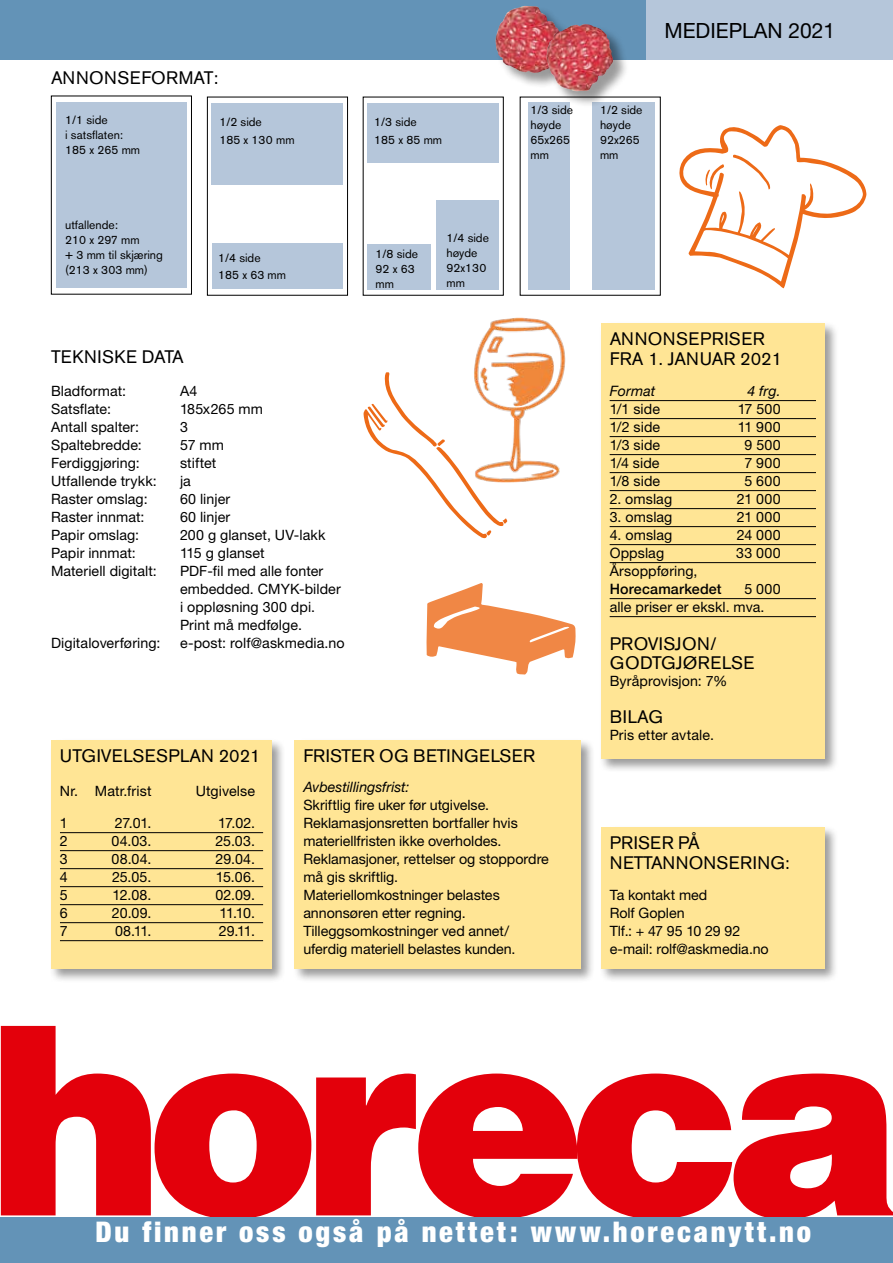
<style>
.page{position:relative;width:893px;height:1263px;background:#fff}
.page>*{position:absolute;margin:0;border:0;box-sizing:border-box;transform-origin:0 0}
.t1{font:900 condensed 28.5px "Helvetica Neue";letter-spacing:.1em;color:#fff}
.t2{font:21px "Helvetica Neue";color:#000}
.t3{font:18px/19.5px "Akzidenz Grotesk BE";letter-spacing:.02em;color:#000}
.t4{font:18px "Akzidenz Grotesk BE";color:#000}
.t5{font:14.25px/18px "Helvetica Neue";letter-spacing:.005em;color:#000}
.t6{font:italic 14.25px "Helvetica Neue";color:#000}
.t7{font:500 14.25px "Helvetica Neue";letter-spacing:.01em;color:#000}
.t8{font:12px/15px "Akzidenz Grotesk BE";color:#000}
</style>
<div class="page">
<div style="left:0;top:0;width:893px;height:60px;background:#6393b7"></div>
<svg style="left:363px;top:372px;width:145px;height:166px"></svg>
<svg style="left:679px;top:125px;width:187px;height:163px"></svg>
<svg style="left:1px;top:1026px;width:892px;height:191px"></svg>
<div style="left:646px;top:0;width:247px;height:60px;background:#b5c6da"></div>
<div style="left:49px;top:738px;width:237px;height:245px;background:#000;opacity:.4"></div>
<div style="left:51px;top:740px;width:221px;height:228px;background:#ffe595"></div>
<hr style="left:60px;top:832px;width:203px;height:1px;background:#000">
<hr style="left:60px;top:850px;width:203px;height:1px;background:#000">
<hr style="left:60px;top:868px;width:203px;height:1px;background:#000">
<hr style="left:60px;top:886px;width:203px;height:1px;background:#000">
<hr style="left:60px;top:904px;width:203px;height:1px;background:#000">
<hr style="left:60px;top:922px;width:203px;height:1px;background:#000">
<hr style="left:60px;top:940px;width:203px;height:1px;background:#000">
<div style="left:520px;top:97px;width:141px;height:199px;border:1px solid #000"></div>
<div style="left:363px;top:97px;width:141px;height:199px;border:1px solid #000"></div>
<div style="left:51px;top:96px;width:141px;height:198px;border:1px solid #000"></div>
<div style="left:56px;top:102px;width:130px;height:186px;background:#b5c6da"></div>
<div style="left:367px;top:103px;width:132px;height:60px;background:#b5c6da"></div>
<div style="left:593px;top:102px;width:62px;height:188px;background:#b5c6da"></div>
<div style="left:528px;top:102px;width:42px;height:188px;background:#b5c6da"></div>
<div style="left:436px;top:200px;width:63px;height:90px;background:#b5c6da"></div>
<div style="left:367px;top:244px;width:63px;height:46px;background:#b5c6da"></div>
<div style="left:207px;top:97px;width:141px;height:199px;border:1px solid #000"></div>
<div style="left:212px;top:103px;width:131px;height:82px;background:#b5c6da"></div>
<div style="left:212px;top:244px;width:131px;height:45px;background:#b5c6da"></div>
<div style="left:496px;top:6px;width:82px;height:83px;background:#000;opacity:.4"></div>
<img style="left:495px;top:6px;width:67px;height:67px">
<div style="left:547px;top:25px;width:82px;height:83px;background:#000;opacity:.4"></div>
<img style="left:546px;top:24px;width:67px;height:67px">
<div style="left:599px;top:825px;width:240px;height:157px;background:#000;opacity:.4"></div>
<div style="left:601px;top:827px;width:223px;height:141px;background:#ffe595"></div>
<svg style="left:426px;top:583px;width:150px;height:91px"></svg>
<img style="left:473px;top:318px;width:93px;height:164px">
<div style="left:599px;top:321px;width:240px;height:452px;background:#000;opacity:.4"></div>
<div style="left:601px;top:323px;width:223px;height:436px;background:#ffe595"></div>
<hr style="left:610px;top:400px;width:206px;height:1px;background:#000">
<hr style="left:610px;top:418px;width:206px;height:1px;background:#000">
<hr style="left:610px;top:436px;width:206px;height:1px;background:#000">
<hr style="left:610px;top:454px;width:206px;height:1px;background:#000">
<hr style="left:610px;top:472px;width:206px;height:1px;background:#000">
<hr style="left:610px;top:490px;width:206px;height:1px;background:#000">
<hr style="left:610px;top:508px;width:206px;height:1px;background:#000">
<hr style="left:610px;top:526px;width:206px;height:1px;background:#000">
<hr style="left:610px;top:544px;width:206px;height:1px;background:#000">
<hr style="left:610px;top:562px;width:206px;height:1px;background:#000">
<hr style="left:610px;top:598px;width:206px;height:1px;background:#000">
<hr style="left:610px;top:616px;width:206px;height:1px;background:#000">
<div style="left:292px;top:738px;width:303px;height:245px;background:#000;opacity:.4"></div>
<div style="left:295px;top:740px;width:286px;height:228px;background:#ffe595"></div>
<div style="left:1px;top:1217px;width:892px;height:46px;background:#6393b7"></div>
<p class="t3" style="left:51px;top:68px;width:169px">ANNONSEFORMAT:</p>
<p class="t8" style="left:65px;top:112px;width:76px">1/1 side<br>i satsflaten:<br>185 x 265 mm</p>
<p class="t8" style="left:65px;top:217px;width:99px">utfallende:<br>210 x 297 mm<br>+ 3 mm til skjæring (213 x 303 mm)</p>
<p class="t8" style="left:219px;top:113px;width:77px;line-height:18px">1/2 side<br>185 x 130 mm</p>
<p class="t8" style="left:218px;top:250px;width:69px;line-height:16.5px">1/4 side<br>185 x 63 mm</p>
<p class="t3" style="left:51px;top:347px;width:134px">TEKNISKE DATA</p>
<p class="t5" style="left:51px;top:382px;width:77px">Bladformat:</p>
<p class="t5" style="left:180px;top:382px;width:19px">A4</p>
<p class="t5" style="left:51px;top:400px;width:62px">Satsflate:</p>
<p class="t5" style="left:180px;top:400px;width:84px">185x265 mm</p>
<p class="t5" style="left:51px;top:418px;width:89px">Antall spalter:</p>
<p class="t5" style="left:180px;top:418px;width:9px">3</p>
<p class="t5" style="left:51px;top:436px;width:92px">Spaltebredde:</p>
<p class="t5" style="left:180px;top:436px;width:45px">57 mm</p>
<p class="t5" style="left:51px;top:454px;width:90px">Ferdiggjøring:</p>
<p class="t5" style="left:180px;top:454px;width:38px">stiftet</p>
<p class="t5" style="left:51px;top:472px;width:107px">Utfallende trykk:</p>
<p class="t5" style="left:180px;top:472px;width:12px">ja</p>
<p class="t5" style="left:51px;top:490px;width:98px">Raster omslag:</p>
<p class="t5" style="left:180px;top:490px;width:52px">60 linjer</p>
<p class="t5" style="left:51px;top:508px;width:95px">Raster innmat:</p>
<p class="t5" style="left:180px;top:508px;width:52px">60 linjer</p>
<p class="t5" style="left:51px;top:526px;width:90px">Papir omslag:</p>
<p class="t5" style="left:180px;top:526px;width:147px">200 g glanset, UV-lakk</p>
<p class="t5" style="left:51px;top:544px;width:86px">Papir innmat:</p>
<p class="t5" style="left:180px;top:544px;width:86px">115 g glanset</p>
<p class="t5" style="left:51px;top:562px;width:107px">Materiell digitalt:</p>
<p class="t5" style="left:180px;top:562px;width:162px">PDF-fil med alle fonter embedded. CMYK-bilder i oppløsning 300 dpi.<br>Print må medfølge.</p>
<p class="t5" style="left:51px;top:634px;width:111px">Digitaloverføring:</p>
<p class="t5" style="left:180px;top:634px;width:166px">e-post: rolf@askmedia.no</p>
<p class="t8" style="left:374px;top:113px;width:69px;line-height:18px">1/3 side<br>185 x 85 mm</p>
<p class="t8" style="left:376px;top:246px;width:44px">1/8 side<br>92 x 63 mm</p>
<p class="t8" style="left:446px;top:231px;width:44px">1/4 side høyde<br>92x130 mm</p>
<p class="t8" style="left:531px;top:103px;width:44px">1/3 side høyde<br>65x265 mm</p>
<p class="t4" style="left:60px;top:745px;width:202px">UTGIVELSESPLAN 2021</p>
<p class="t5" style="left:60px;top:782px;width:93px">Nr. Matr.frist</p>
<p class="t5" style="left:196px;top:782px;width:61px">Utgivelse</p>
<p class="t5" style="left:60px;top:814px;width:9px">1</p>
<p class="t5" style="left:115px;top:814px;width:38px">27.01.</p>
<p class="t5" style="left:218px;top:814px;width:38px">17.02.</p>
<p class="t5" style="left:60px;top:832px;width:9px">2</p>
<p class="t5" style="left:112px;top:832px;width:41px">04.03.</p>
<p class="t5" style="left:215px;top:832px;width:41px">25.03.</p>
<p class="t5" style="left:60px;top:850px;width:9px">3</p>
<p class="t5" style="left:112px;top:850px;width:41px">08.04.</p>
<p class="t5" style="left:216px;top:850px;width:41px">29.04.</p>
<p class="t5" style="left:60px;top:868px;width:9px">4</p>
<p class="t5" style="left:112px;top:868px;width:41px">25.05.</p>
<p class="t5" style="left:216px;top:868px;width:41px">15.06.</p>
<p class="t5" style="left:60px;top:886px;width:9px">5</p>
<p class="t5" style="left:113px;top:886px;width:40px">12.08.</p>
<p class="t5" style="left:215px;top:886px;width:41px">02.09.</p>
<p class="t5" style="left:60px;top:904px;width:9px">6</p>
<p class="t5" style="left:112px;top:904px;width:41px">20.09.</p>
<p class="t5" style="left:219px;top:904px;width:37px">11.10.</p>
<p class="t5" style="left:60px;top:922px;width:9px">7</p>
<p class="t5" style="left:115px;top:922px;width:38px">08.11.</p>
<p class="t5" style="left:219px;top:922px;width:38px">29.11.</p>
<p class="t3" style="left:303px;top:746px;width:233px">FRISTER OG BETINGELSER</p>
<p class="t6" style="left:303px;top:777px;width:108px">Avbestillingsfrist:</p>
<p class="t5" style="left:303px;top:796px;width:247px">Skriftlig fire uker før utgivelse.<br>Reklamasjonsretten bortfaller hvis materiellfristen ikke overholdes.<br>Reklamasjoner, rettelser og stoppordre må gis skriftlig.<br>Materiellomkostninger belastes annonsøren etter regning.<br>Tilleggsomkostninger ved annet/ uferdig materiell belastes kunden.</p>
<h2 class="t2" style="left:664px;top:18px;width:172px">MEDIEPLAN 2021</h2>
<p class="t8" style="left:600px;top:103px;width:44px">1/2 side høyde<br>92x265 mm</p>
<p class="t3" style="left:610px;top:329px;width:174px">ANNONSEPRISER<br>FRA 1. JANUAR 2021</p>
<p class="t6" style="left:610px;top:381px;width:47px">Format</p>
<p class="t6" style="left:747px;top:381px;width:35px">4 frg.</p>
<p class="t5" style="left:610px;top:400px;width:52px">1/1 side</p>
<p class="t5" style="left:738px;top:400px;width:44px">17 500</p>
<p class="t5" style="left:610px;top:418px;width:52px">1/2 side</p>
<p class="t5" style="left:738px;top:418px;width:44px">11 900</p>
<p class="t5" style="left:610px;top:436px;width:52px">1/3 side</p>
<p class="t5" style="left:745px;top:436px;width:38px">9 500</p>
<p class="t5" style="left:610px;top:454px;width:51px">1/4 side</p>
<p class="t5" style="left:744px;top:454px;width:38px">7 900</p>
<p class="t5" style="left:610px;top:472px;width:52px">1/8 side</p>
<p class="t5" style="left:744px;top:472px;width:38px">5 600</p>
<p class="t5" style="left:610px;top:490px;width:64px">2. omslag</p>
<p class="t5" style="left:737px;top:490px;width:45px">21 000</p>
<p class="t5" style="left:610px;top:508px;width:64px">3. omslag</p>
<p class="t5" style="left:737px;top:508px;width:45px">21 000</p>
<p class="t5" style="left:610px;top:526px;width:64px">4. omslag</p>
<p class="t5" style="left:737px;top:526px;width:45px">24 000</p>
<p class="t5" style="left:610px;top:544px;width:56px">Oppslag</p>
<p class="t5" style="left:736px;top:544px;width:46px">33 000</p>
<p class="t5" style="left:610px;top:562px;width:89px">Årsoppføring,</p>
<p class="t7" style="left:610px;top:577px;width:113px">Horecamarkedet</p>
<p class="t5" style="left:610px;top:580px;width:172px;text-indent:135px">5 000 alle priser er ekskl. mva.</p>
<p class="t3" style="left:610px;top:634px;width:146px">PROVISJON/<br>GODTGJØRELSE</p>
<p class="t5" style="left:610px;top:672px;width:119px">Byråprovisjon: 7%</p>
<p class="t3" style="left:610px;top:707px;width:55px">BILAG</p>
<p class="t5" style="left:610px;top:726px;width:106px">Pris etter avtale.</p>
<p class="t3" style="left:610px;top:833px;width:181px">PRISER PÅ<br>NETTANNONSERING:</p>
<p class="t5" style="left:610px;top:886px;width:161px">Ta kontakt med<br>Rolf Goplen<br>Tlf.: + 47 95 10 29 92 e-mail: rolf@askmedia.no</p>
<h1 class="t1" style="left:95px;top:1214px;width:717px">Du finner oss også på nettet: www.horecanytt.no</h1>
</div>
